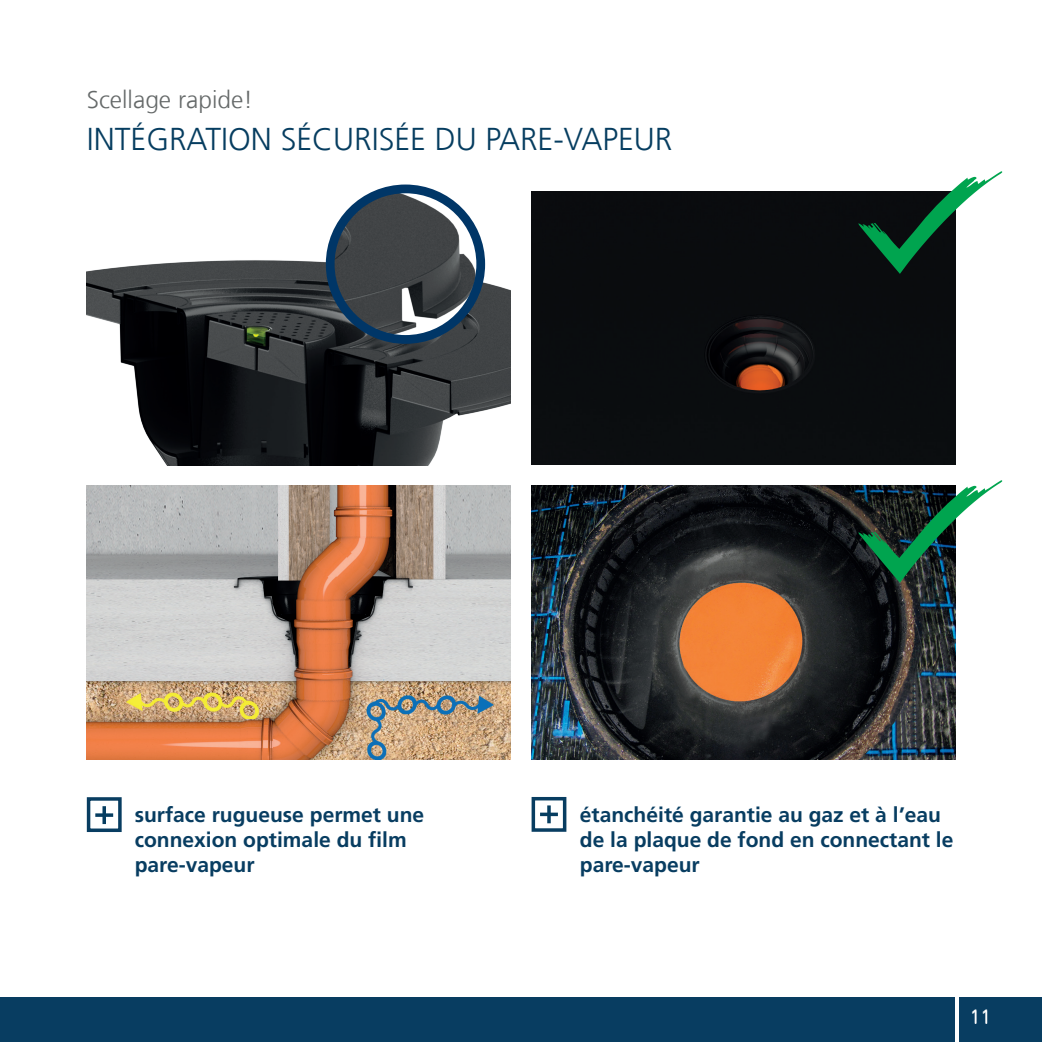
<style>
.page{position:relative;width:1042px;height:1042px;background:#fff}
.page>*{position:absolute;margin:0;border:0;box-sizing:border-box;transform-origin:0 0}
.t1{font:300 31.5px "Frutigerfor Hauff";color:#063d60}
.t2{font:300 24.5px "Frutigerfor Hauff";color:#656969}
.t3{font:700 21px/25.2px "Frutigerfor Hauff";color:#083d61}
.t4{font:300 19.25px "Frutigerfor Hauff";color:#fff}
</style>
<div class="page">
<div style="left:0;top:997px;width:1042px;height:45px;background:#083d61"></div>
<hr style="left:955px;top:983px;width:4px;height:59px;background:#fff">
<img style="left:87px;top:226px;width:423px;height:239px">
<div style="left:531px;top:192px;width:424px;height:273px;background:#0a0c0f"></div>
<div style="left:531px;top:797px;width:35px;height:35px;border:4px solid #083d61"></div>
<svg style="left:540px;top:812px;width:18px;height:4px"></svg>
<svg style="left:547px;top:805px;width:4px;height:18px"></svg>
<div style="left:87px;top:797px;width:35px;height:35px;border:4px solid #083d61"></div>
<svg style="left:102px;top:806px;width:4px;height:18px"></svg>
<svg style="left:95px;top:813px;width:18px;height:4px"></svg>
<img style="left:330px;top:189px;width:151px;height:150px;border-radius:75px">
<div style="left:326px;top:184px;width:159px;height:160px;border:9px solid #003667;border-radius:50%"></div>
<img style="left:87px;top:486px;width:423px;height:273px">
<img style="left:531px;top:486px;width:424px;height:273px">
<svg style="left:856px;top:171px;width:146px;height:103px"></svg>
<svg style="left:856px;top:480px;width:146px;height:103px"></svg>
<p class="t2" style="left:87px;top:84px;width:168px">Scellage rapide!</p>
<h1 class="t1" style="left:87px;top:120px;width:587px">INTÉGRATION SÉCURISÉE DU PARE-VAPEUR</h1>
<p class="t3" style="left:135px;top:802px;width:291px">surface rugueuse permet une connexion optimale du film pare-vapeur</p>
<p class="t3" style="left:580px;top:802px;width:375px">étanchéité garantie au gaz et à l’eau de la plaque de fond en connectant le pare-vapeur</p>
<p class="t4" style="left:970px;top:1005px;width:23px">11</p>
</div>
